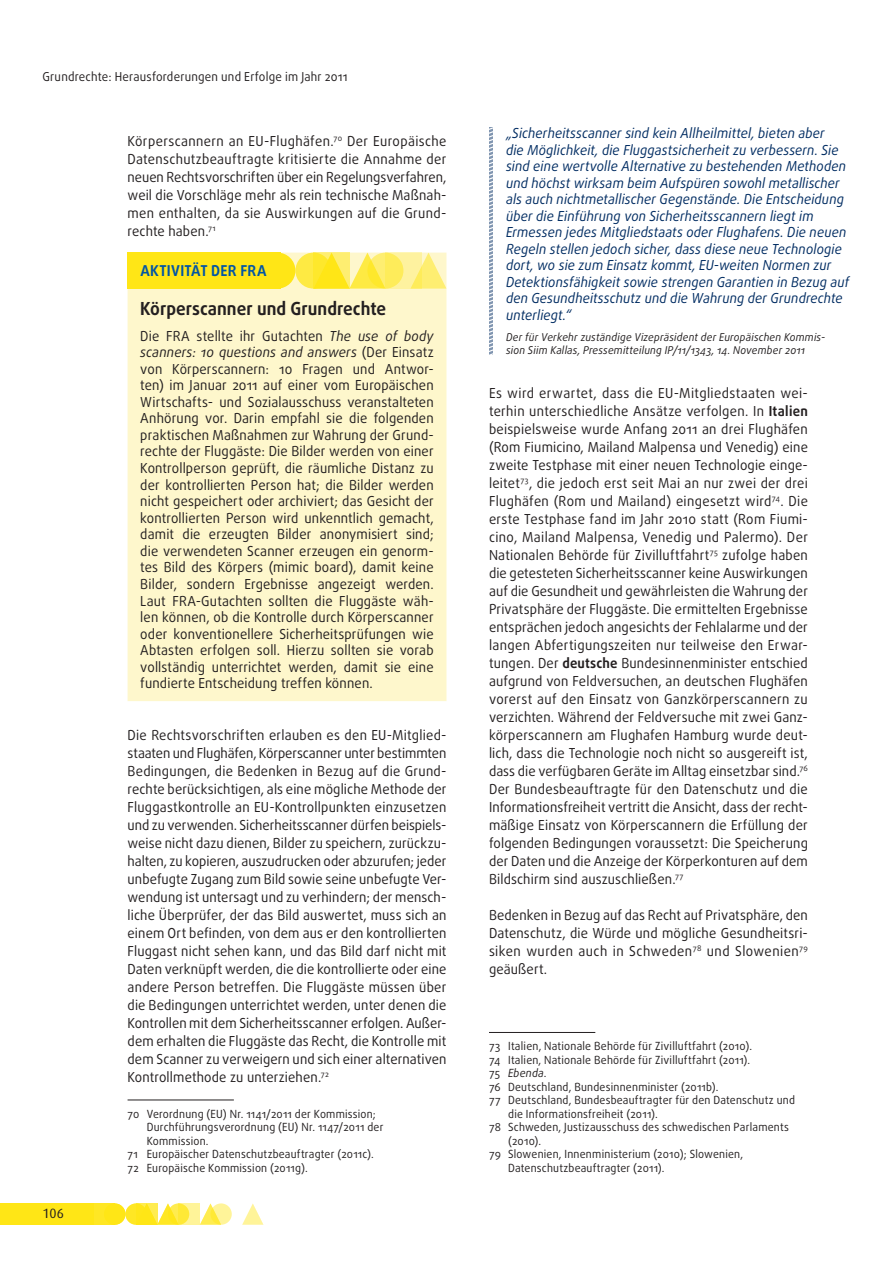
<style>
.page{position:relative;width:893px;height:1263px;background:#fff}
.page>*{position:absolute;margin:0;border:0;box-sizing:border-box;transform-origin:0 0}
.t1{font:700 18px "Daxline Pro";color:#231f20;scale:.95 1}
.t2{font:700 15px "Daxline Pro";letter-spacing:.02em;color:#0155a5;scale:.95 1}
.t3{font:13.8px/18px "Daxline Pro";letter-spacing:.01em;color:#231f20;text-align:justify;scale:.95 1}
.t4{font:italic 13.8px/16.5px "Daxline Pro";letter-spacing:.01em;color:#002c62;scale:.94 1}
.t5{font:13.5px "Dax";color:#231f20}
.t6{font:12.3px "Daxline Pro";letter-spacing:.02em;color:#231f20;scale:.95 1}
.t7{font:11.25px "Daxline Pro";letter-spacing:.02em;color:#231f20;scale:.95 1}
.t8{font:italic 11.25px "Daxline Pro";letter-spacing:.02em;color:#231f20;scale:.95 1}
.t9{font:italic 10.8px/12.9px "Daxline Pro";letter-spacing:.02em;color:#231f20;scale:.95 1}
.s1{font-style:italic}
.s2{font-weight:700}
.s3{font-style:normal}
</style>
<div class="page">
<div style="left:0;top:1203px;width:94px;height:22px;background:#ffe616"></div>
<svg style="left:125px;top:1203px;width:22px;height:22px"></svg>
<div style="left:94px;top:1203px;width:21px;height:22px;background:#ffe724"></div>
<svg style="left:200px;top:1203px;width:18px;height:22px"></svg>
<svg style="left:242px;top:1203px;width:21px;height:22px"></svg>
<div style="left:104px;top:1203px;width:21px;height:22px;background:#ffe616;border-radius:50%"></div>
<svg style="left:157px;top:1203px;width:18px;height:22px"></svg>
<svg style="left:168px;top:1203px;width:21px;height:22px"></svg>
<svg style="left:210px;top:1203px;width:22px;height:22px"></svg>
<svg style="left:136px;top:1203px;width:21px;height:22px"></svg>
<svg style="left:179px;top:1203px;width:21px;height:22px"></svg>
<div style="left:128px;top:253px;width:318px;height:448px;background:#fef7cc"></div>
<div style="left:295px;top:253px;width:36px;height:36px;background:#feea43;border-radius:50%"></div>
<svg style="left:422px;top:253px;width:24px;height:36px"></svg>
<div style="left:259px;top:253px;width:36px;height:36px;background:#ffe616;border-radius:50%"></div>
<svg style="left:349px;top:253px;width:32px;height:36px"></svg>
<svg style="left:367px;top:253px;width:36px;height:36px"></svg>
<svg style="left:313px;top:253px;width:36px;height:36px"></svg>
<svg style="left:386px;top:253px;width:36px;height:36px"></svg>
<div style="left:128px;top:253px;width:153px;height:36px;background:#ffe616"></div>
<hr style="left:128px;top:1099px;width:106px;height:1px;background:#231f20">
<svg style="left:489px;top:128px;width:3px;height:226px"></svg>
<hr style="left:489px;top:1032px;width:106px;height:1px;background:#231f20">
<p class="t6" style="left:43px;top:68px;width:323px">Grundrechte: Herausforderungen und Erfolge im Jahr 2011</p>
<p class="t5" style="left:43px;top:1206px;width:23px">106</p>
<p class="t3" style="left:128px;top:132px;width:337px">Körperscannern an EU-Flughäfen.<sup>70</sup> Der Europäische Datenschutzbeauftragte kritisierte die Annahme der neuen Rechtsvorschriften über ein Regelungsverfahren, weil die Vorschläge mehr als rein technische Maßnah&shy;men enthalten, da sie Auswirkungen auf die Grund&shy;rechte haben.<sup>71</sup></p>
<p class="t2" style="left:140px;top:261px;width:134px">AKTIVITÄT DER FRA</p>
<h1 class="t1" style="left:140px;top:297px;width:260px">Körperscanner und Grundrechte</h1>
<p class="t3" style="left:140px;top:327px;width:310px;line-height:16.5px">Die FRA stellte ihr Gutachten <span class="s1">The use of body scanners: 10 questions and answers</span> (Der Einsatz von Körperscannern: 10 Fragen und Antwor&shy;ten) im Januar 2011 auf einer vom Europäischen Wirtschafts- und Sozialausschuss veranstalteten Anhörung vor. Darin empfahl sie die folgenden praktischen Maßnahmen zur Wahrung der Grund&shy;rechte der Fluggäste: Die Bilder werden von einer Kontrollperson geprüft, die räumliche Distanz zu der kontrollierten Person hat; die Bilder werden nicht gespeichert oder archiviert; das Gesicht der kontrollierten Person wird unkenntlich gemacht, damit die erzeugten Bilder anonymisiert sind; die verwendeten Scanner erzeugen ein genorm&shy;tes Bild des Körpers (mimic board), damit keine Bilder, sondern Ergebnisse angezeigt werden.<br>Laut FRA-Gutachten sollten die Fluggäste wäh&shy;len können, ob die Kontrolle durch Körperscanner oder konventionellere Sicherheitsprüfungen wie Abtasten erfolgen soll. Hierzu sollten sie vorab vollständig unterrichtet werden, damit sie eine fundierte Entscheidung treffen können.</p>
<p class="t3" style="left:128px;top:726px;width:337px">Die Rechtsvorschriften erlauben es den EU-Mitglied&shy;staaten und Flughäfen, Körperscanner unter bestimmten Bedingungen, die Bedenken in Bezug auf die Grund&shy;rechte berücksichtigen, als eine mögliche Methode der Fluggastkontrolle an EU-Kontrollpunkten einzusetzen und zu verwenden. Sicherheitsscanner dürfen beispiels&shy;weise nicht dazu dienen, Bilder zu speichern, zurückzu&shy;halten, zu kopieren, auszudrucken oder abzurufen; jeder unbefugte Zugang zum Bild sowie seine unbefugte Ver&shy;wendung ist untersagt und zu verhindern; der mensch&shy;liche Überprüfer, der das Bild auswertet, muss sich an einem Ort befinden, von dem aus er den kontrollierten Fluggast nicht sehen kann, und das Bild darf nicht mit Daten verknüpft werden, die die kontrollierte oder eine andere Person betreffen. Die Fluggäste müssen über die Bedingungen unterrichtet werden, unter denen die Kontrollen mit dem Sicherheitsscanner erfolgen. Außer&shy;dem erhalten die Fluggäste das Recht, die Kontrolle mit dem Scanner zu verweigern und sich einer alternativen Kontrollmethode zu unterziehen.<sup>72</sup></p>
<p class="t7" style="left:128px;top:1106px;width:263px">70 Verordnung (EU) Nr. 1141/2011 der Kommission;</p>
<p class="t7" style="left:147px;top:1120px;width:251px">Durchführungsverordnung (EU) Nr. 1147/2011 der</p>
<p class="t7" style="left:147px;top:1133px;width:67px">Kommission.</p>
<p class="t7" style="left:128px;top:1147px;width:261px">71 Europäischer Datenschutzbeauftragter (2011c).</p>
<p class="t7" style="left:128px;top:1160px;width:191px">72 Europäische Kommission (2011g).</p>
<p class="t4" style="left:506px;top:125px;width:367px">„Sicherheitsscanner sind kein Allheilmittel, bieten aber<br>die Möglichkeit, die Fluggastsicherheit zu verbessern. Sie sind eine wertvolle Alternative zu bestehenden Methoden und höchst wirksam beim Aufspüren sowohl metallischer als auch nichtmetallischer Gegenstände. Die Entscheidung über die Einführung von Sicherheitsscannern liegt im Ermessen jedes Mitgliedstaats oder Flughafens. Die neuen Regeln stellen jedoch sicher, dass diese neue Technologie dort, wo sie zum Einsatz kommt, EU-weiten Normen zur Detektionsfähigkeit sowie strengen Garantien in Bezug auf den Gesundheitsschutz und die Wahrung der Grundrechte unterliegt.“</p>
<p class="t9" style="left:506px;top:331px;width:337px">Der für Verkehr zuständige Vizepräsident der Europäischen Kommis&shy;sion Siim Kallas, Pressemitteilung IP/11/1343, 14. November 2011</p>
<p class="t3" style="left:489px;top:384px;width:337px">Es wird erwartet, dass die EU-Mitgliedstaaten wei&shy;terhin unterschiedliche Ansätze verfolgen. In <span class="s2">Italien </span>beispielsweise wurde Anfang 2011 an drei Flughäfen (Rom Fiumicino, Mailand Malpensa und Venedig) eine zweite Testphase mit einer neuen Technologie einge&shy;leitet<sup>73</sup>, die jedoch erst seit Mai an nur zwei der drei Flughäfen (Rom und Mailand) eingesetzt wird<sup>74</sup>. Die erste Testphase fand im Jahr 2010 statt (Rom Fiumi&shy;cino, Mailand Malpensa, Venedig und Palermo). Der Nationalen Behörde für Zivilluftfahrt<sup>75</sup> zufolge haben die getesteten Sicherheitsscanner keine Auswirkungen auf die Gesundheit und gewährleisten die Wahrung der Privatsphäre der Fluggäste. Die ermittelten Ergebnisse entsprächen jedoch angesichts der Fehlalarme und der langen Abfertigungszeiten nur teilweise den Erwar&shy;tungen. Der <span class="s2">deutsche</span> Bundesinnenminister entschied aufgrund von Feldversuchen, an deutschen Flughäfen vorerst auf den Einsatz von Ganzkörperscannern zu verzichten. Während der Feldversuche mit zwei Ganz&shy;körperscannern am Flughafen Hamburg wurde deut&shy;lich, dass die Technologie noch nicht so ausgereift ist, dass die verfügbaren Geräte im Alltag einsetzbar sind.<sup>76<br></sup>Der Bundesbeauftragte für den Datenschutz und die Informationsfreiheit vertritt die Ansicht, dass der recht&shy;mäßige Einsatz von Körperscannern die Erfüllung der folgenden Bedingungen voraussetzt: Die Speicherung der Daten und die Anzeige der Körperkonturen auf dem Bildschirm sind auszuschließen.<sup>77</sup></p>
<p class="t3" style="left:489px;top:906px;width:337px">Bedenken in Bezug auf das Recht auf Privatsphäre, den Datenschutz, die Würde und mögliche Gesundheitsri&shy;siken wurden auch in Schweden<sup>78</sup> und Slowenien<sup>79 </sup>geäußert.</p>
<p class="t7" style="left:489px;top:1039px;width:278px">73 Italien, Nationale Behörde für Zivilluftfahrt (2010).</p>
<p class="t7" style="left:489px;top:1052px;width:276px">74 Italien, Nationale Behörde für Zivilluftfahrt (2011).</p>
<p class="t8" style="left:489px;top:1066px;width:62px"><span class="s3">75</span> Ebenda<span class="s3">.</span></p>
<p class="t7" style="left:489px;top:1079px;width:243px">76 Deutschland, Bundesinnenminister (2011b).</p>
<p class="t7" style="left:489px;top:1093px;width:324px">77 Deutschland, Bundesbeauftragter für den Datenschutz und</p>
<p class="t7" style="left:508px;top:1106px;width:159px">die Informationsfreiheit (2011).</p>
<p class="t7" style="left:489px;top:1120px;width:317px">78 Schweden, Justizausschuss des schwedischen Parlaments</p>
<p class="t7" style="left:508px;top:1133px;width:36px">(2010).</p>
<p class="t7" style="left:489px;top:1147px;width:269px">79 Slowenien, Innenministerium (2010); Slowenien,</p>
<p class="t7" style="left:508px;top:1160px;width:166px">Datenschutzbeauftragter (2011).</p>
</div>
